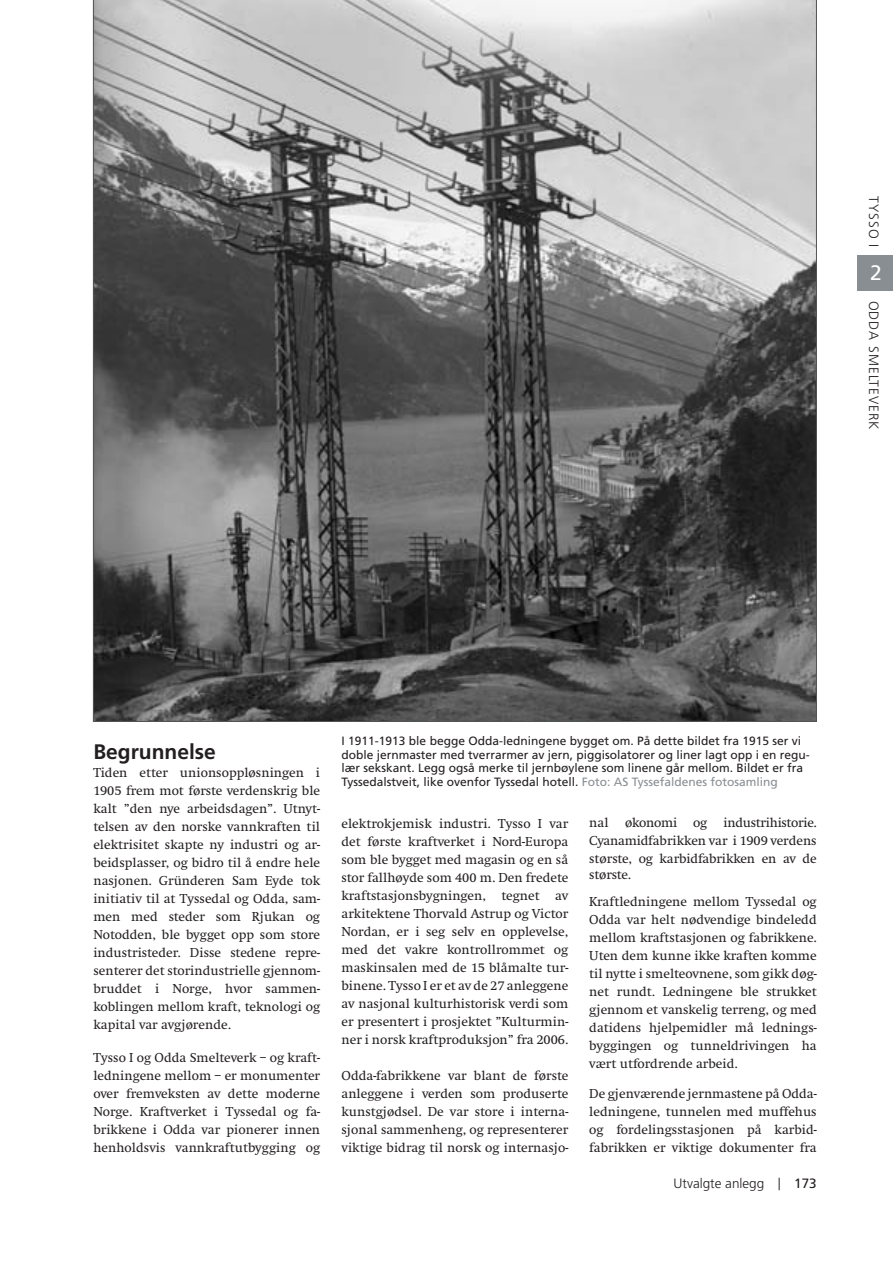
<style>
.page{position:relative;width:893px;height:1263px;background:#fff}
.page>*{position:absolute;margin:0;border:0;box-sizing:border-box;transform-origin:0 0}
.t1{font:700 21px "Frutiger";color:#231f20}
.t2{font:21px "Frutiger";color:#fff}
.t3{font:13.5px/18px "Swift EF";color:#231f20;text-align:justify}
.t4{font:300 13.5px "Frutiger";letter-spacing:.075em;color:#231f20}
.t5{font:300 13.5px "Frutiger";color:#231f20}
.t6{font:12px/13.5px "Frutiger";color:#231f20}
.s1{color:#898e92}
.s2{font-size:16.35px}
.s3{font-weight:400}
</style>
<div class="page">
<div style="left:858px;top:256px;width:35px;height:35px;background:#898e92"></div>
<svg style="left:93px;top:0;width:724px;height:722px;background:#767777"></svg>
<p class="t4" style="left:881px;top:196px;width:53px;rotate:90deg">TYSSO I</p>
<h1 class="t2" style="left:870px;top:260px;width:13px">2</h1>
<p class="t4" style="left:881px;top:300px;width:131px;rotate:90deg">ODDA SMELTEVERK</p>
<h1 class="t1" style="left:93px;top:739px;width:124px">Begrunnelse</h1>
<p class="t3" style="left:93px;top:764px;width:228px">Tiden etter unionsoppløsningen i 1905 frem mot første verdenskrig ble kalt ”den nye arbeidsdagen”. Utnyt&shy;telsen av den norske vannkraften til elektrisitet skapte ny industri og ar&shy;beidsplasser, og bidro til å endre hele nasjonen. Gründeren Sam Eyde tok initiativ til at Tyssedal og Odda, sam&shy;men med steder som Rjukan og Notodden, ble bygget opp som store industristeder. Disse stedene repre&shy;senterer det storindustrielle gjennom&shy;bruddet i Norge, hvor sammen&shy;koblingen mellom kraft, teknologi og kapital var avgjørende.</p>
<p class="t3" style="left:93px;top:1049px;width:228px">Tysso I og Odda Smelteverk – og kraft&shy;ledningene mellom – er monumenter over fremveksten av dette moderne Norge. Kraftverket i Tyssedal og fa&shy;brikkene i Odda var pionerer innen henholdsvis vannkraftutbygging og</p>
<p class="t6" style="left:342px;top:734px;width:470px">I 1911-1913 ble begge Odda-ledningene bygget om. På dette bildet fra 1915 ser vi doble jernmaster med tverrarmer av jern, piggisolatorer og liner lagt opp i en regu&shy;lær sekskant. Legg også merke til jernbøylene som linene går mellom. Bildet er fra Tyssedalstveit, like ovenfor Tyssedal hotell. <span class="s1">Foto: AS Tyssefaldenes fotosamling</span></p>
<p class="t3" style="left:341px;top:815px;width:228px">elektrokjemisk industri. Tysso I var det første kraftverket i Nord-Europa som ble bygget med magasin og en så stor fallhøyde som 400 m. Den fredete kraftstasjonsbygningen, tegnet av arkitektene Thorvald Astrup og Victor Nordan, er i seg selv en opplevelse, med det vakre kontrollrommet og maskinsalen med de 15 blåmalte tur&shy;binene. Tysso I er et av de 27 anleggene av nasjonal kulturhistorisk verdi som er presentert i prosjektet ”Kulturmin&shy;ner i norsk kraftproduksjon” fra 2006.</p>
<p class="t3" style="left:341px;top:1067px;width:228px">Odda-fabrikkene var blant de første anleggene i verden som produserte kunstgjødsel. De var store i interna&shy;sjonal sammenheng, og representerer viktige bidrag til norsk og internasjo-</p>
<p class="t3" style="left:589px;top:813px;width:229px">nal økonomi og industrihistorie.<br>Cyanamidfabrikken var i 1909 verdens største, og karbidfabrikken en av de</p>
<p class="t3" style="left:589px;top:861px;width:229px;line-height:27px">største.<br>Kraftledningene mellom Tyssedal og</p>
<p class="t3" style="left:589px;top:911px;width:229px">Odda var helt nødvendige bindeledd mellom kraftstasjonen og fabrikkene.<br>Uten dem kunne ikke kraften komme til nytte i smelteovnene, som gikk døg&shy;net rundt. Ledningene ble strukket gjennom et vanskelig terreng, og med datidens hjelpemidler må lednings&shy;byggingen og tunneldrivingen ha vært utfordrende arbeid.</p>
<p class="t3" style="left:589px;top:1085px;width:229px">De gjenværende jernmastene på Odda&shy;ledningene, tunnelen med muffehus og fordelingsstasjonen på karbid&shy;fabrikken er viktige dokumenter fra</p>
<p class="t5" style="left:673px;top:1176px;width:145px">Utvalgte anlegg <span class="s2">|</span> <span class="s3">1723</span></p>
</div>
